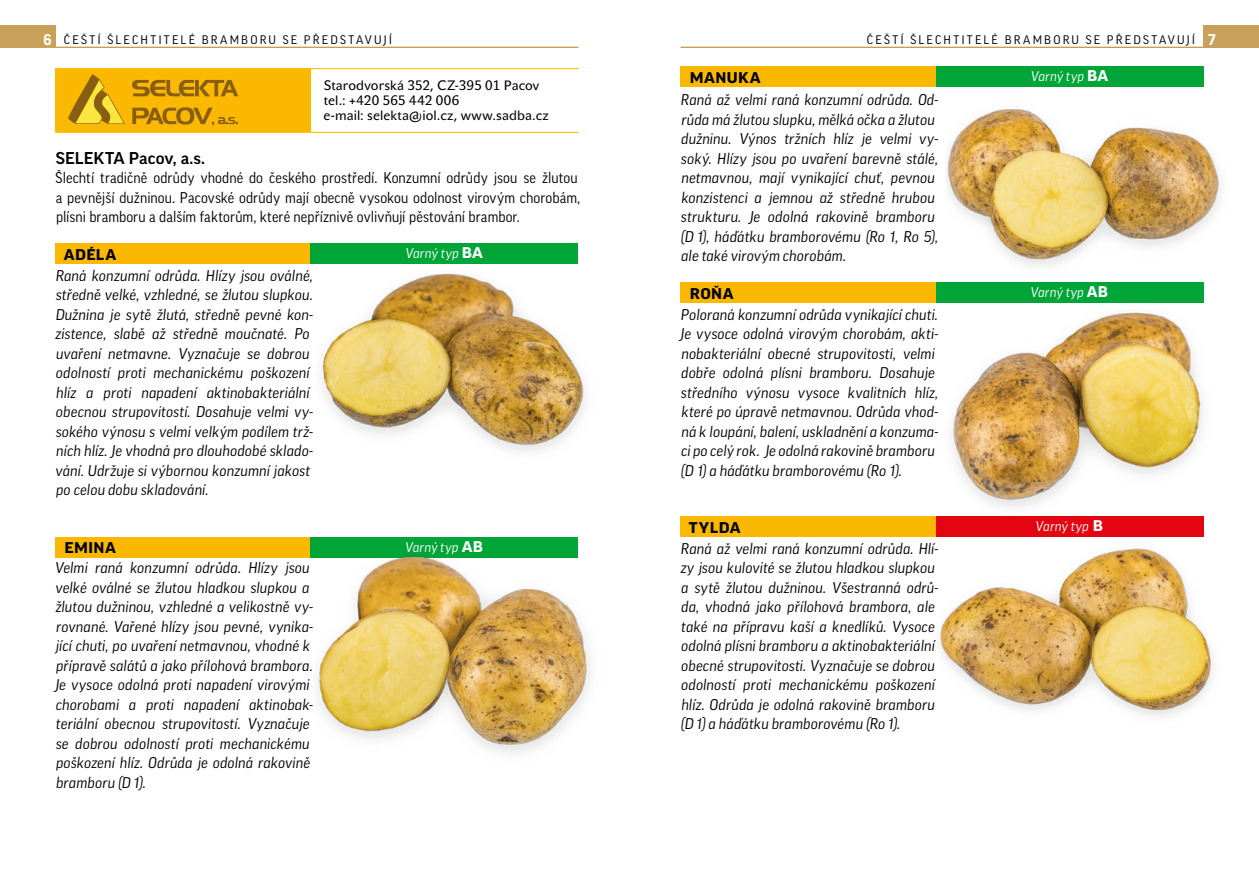
<style>
.page{position:relative;width:1259px;height:893px;background:#fff}
.page>*{position:absolute;margin:0;border:0;box-sizing:border-box;transform-origin:0 0}
.FIRMA{font:500 expanded 16.5px "Good Pro";letter-spacing:.005em;color:#000;scale:.95 1}
.POPIS_ODRUDA{font:italic 15px/19.5px "Good Pro";letter-spacing:.005em;color:#000}
.TEXT1{font:15px/19.5px "Good Pro";letter-spacing:.005em;color:#000;scale:.95 1}
.TIT_ODR_B{font:700 expanded 15px "Good Pro";letter-spacing:.025em;color:#000}
.ADRESA{font:13.5px "John Sans Text Pro";letter-spacing:.01em;color:#000}
.VARTYP{font:italic 13.5px "Good Pro";letter-spacing:.005em;color:#fff}
.t1{font:12px "Good Pro";letter-spacing:.18em;color:#000}
.s1{font-weight:700;font-size:15px;color:#fff}
.s2{font-weight:700;font-style:normal;font-stretch:expanded;font-size:15px}
</style>
<div class="page">
<div style="left:55px;top:69px;width:255px;height:63px;background:#fab900"></div>
<hr style="left:55px;top:68px;width:255px;height:1px;background:#fcc100">
<hr style="left:310px;top:68px;width:268px;height:1px;background:#fcc100">
<hr style="left:55px;top:132px;width:255px;height:1px;background:#fcc100">
<hr style="left:310px;top:132px;width:268px;height:1px;background:#fcc100">
<svg style="left:132px;top:80px;width:106px;height:45px"></svg>
<svg style="left:68px;top:74px;width:57px;height:50px"></svg>
<div style="left:55px;top:243px;width:255px;height:21px;background:#fab900"></div>
<div style="left:310px;top:243px;width:268px;height:21px;background:#00a538"></div>
<div style="left:55px;top:537px;width:255px;height:21px;background:#fab900"></div>
<div style="left:680px;top:66px;width:255px;height:21px;background:#fab900"></div>
<div style="left:935px;top:66px;width:268px;height:21px;background:#00a538"></div>
<div style="left:680px;top:282px;width:255px;height:21px;background:#fab900"></div>
<div style="left:935px;top:282px;width:268px;height:21px;background:#00a538"></div>
<div style="left:680px;top:516px;width:255px;height:21px;background:#fab900"></div>
<div style="left:935px;top:516px;width:268px;height:21px;background:#e30511"></div>
<img style="left:321px;top:273px;width:265px;height:179px">
<img style="left:310px;top:537px;width:280px;height:216px">
<img style="left:951px;top:300px;width:253px;height:221px">
<img style="left:946px;top:86px;width:275px;height:201px">
<img style="left:935px;top:525px;width:279px;height:191px">
<hr style="left:55px;top:47px;width:523px;height:1px;background:#bc8b34">
<hr style="left:680px;top:47px;width:523px;height:1px;background:#bc8b34">
<div style="left:0;top:25px;width:56px;height:23px;background:#caa15a"></div>
<div style="left:1204px;top:25px;width:55px;height:23px;background:#caa15a"></div>
<p class="t1" style="left:43px;top:32px;width:38px"><span class="s1">6</span> Češt</p>
<p class="t1" style="left:97px;top:32px;width:19px">í šlechtitel</p>
<p class="t1" style="left:189px;top:32px;width:24px">é bramboru</p>
<p class="t1" style="left:283px;top:32px;width:49px">se představuj</p>
<p class="t1" style="left:389px;top:32px;width:5px">í</p>
<p class="t1" style="left:867px;top:32px;width:17px">Češt</p>
<p class="t1" style="left:900px;top:32px;width:19px">í šlechtitel</p>
<p class="t1" style="left:991px;top:32px;width:24px">é bramboru</p>
<p class="t1" style="left:1085px;top:32px;width:49px">se představuj</p>
<p class="t1" style="left:1191px;top:32px;width:25px">í <span class="s1">7</span></p>
<p class="ADRESA" style="left:324px;top:78px;width:217px">Starodvorská 352, CZ-395 01 Pacov</p>
<p class="ADRESA" style="left:324px;top:93px;width:137px">tel.: +420 565 442 006</p>
<p class="ADRESA" style="left:324px;top:108px;width:226px">e-mail: selekta@iol.cz, www.sadba.cz</p>
<p class="FIRMA" style="left:56px;top:148px;width:159px">SELEKTA Pacov, a.s.</p>
<p class="TEXT1" style="left:56px;top:168px;width:554px">Šlechtí tradičně odrůdy vhodné do českého prostředí. Konzumní odrůdy jsou se žlutou a pevnější dužninou. Pacovské odrůdy mají obecně vysokou odolnost virovým chorobám, plísni bramboru a dalším faktorům, které nepříznivě ovlivňují pěstování brambor.</p>
<p class="TIT_ODR_B" style="left:64px;top:246px;width:54px">ADÉLA</p>
<p class="VARTYP" style="left:406px;top:246px;width:79px">Varný typ <span class="s2">BA</span></p>
<p class="POPIS_ODRUDA" style="left:55px;top:266px;width:259px">Raná konzumní odrůda. Hlízy jsou oválné, středně velké, vzhledné, se žlutou slupkou.<br>Dužnina je sytě žlutá, středně pevné kon&shy;zistence, slabě až středně moučnaté. Po uvaření netmavne. Vyznačuje se dobrou odolností proti mechanickému poškození hlíz a proti napadení aktinobakteriální obecnou strupovitostí. Dosahuje velmi vy&shy;sokého výnosu s velmi velkým podílem trž&shy;ních hlíz. Je vhodná pro dlouhodobé sklado&shy;vání. Udržuje si výbornou konzumní jakost po celou dobu skladování.</p>
<p class="TIT_ODR_B" style="left:65px;top:540px;width:53px">EMINA</p>
<p class="VARTYP" style="left:405px;top:539px;width:79px">Varný typ <span class="s2">AB</span></p>
<p class="POPIS_ODRUDA" style="left:55px;top:558px;width:260px">Velmi raná konzumní odrůda. Hlízy jsou velké oválné se žlutou hladkou slupkou a žlutou dužninou, vzhledné a velikostně vy&shy;rovnané. Vařené hlízy jsou pevné, vynika&shy;jící chuti, po uvaření netmavnou, vhodné k přípravě salátů a jako přílohová brambora.<br>Je vysoce odolná proti napadení virovými chorobami a proti napadení aktinobak&shy;teriální obecnou strupovitostí. Vyznačuje se dobrou odolností proti mechanickému poškození hlíz. Odrůda je odolná rakovině bramboru (D 1).</p>
<p class="TIT_ODR_B" style="left:690px;top:69px;width:72px">MANUKA</p>
<p class="VARTYP" style="left:1031px;top:69px;width:79px">Varný typ <span class="s2">BA</span></p>
<p class="POPIS_ODRUDA" style="left:681px;top:90px;width:259px">Raná až velmi raná konzumní odrůda. Od&shy;růda má žlutou slupku, mělká očka a žlutou dužninu. Výnos tržních hlíz je velmi vy&shy;soký. Hlízy jsou po uvaření barevně stálé, netmavnou, mají vynikající chuť, pevnou konzistenci a jemnou až středně hrubou strukturu. Je odolná rakovině bramboru (D 1), háďátku bramborovému (Ro 1, Ro 5), ale také virovým chorobám.</p>
<p class="TIT_ODR_B" style="left:690px;top:285px;width:45px">ROŇA</p>
<p class="VARTYP" style="left:1031px;top:285px;width:79px">Varný typ <span class="s2">AB</span></p>
<p class="POPIS_ODRUDA" style="left:680px;top:305px;width:260px">Poloraná konzumní odrůda vynikající chuti.<br>Je vysoce odolná virovým chorobám, akti&shy;nobakteriální obecné strupovitosti, velmi dobře odolná plísni bramboru. Dosahuje středního výnosu vysoce kvalitních hlíz, které po úpravě netmavnou. Odrůda vhod&shy;ná k loupání, balení, uskladnění a konzuma&shy;ci po celý rok. Je odolná rakovině bramboru (D 1) a háďátku bramborovému (Ro 1).</p>
<p class="TIT_ODR_B" style="left:689px;top:519px;width:53px">TYLDA</p>
<p class="VARTYP" style="left:1036px;top:519px;width:69px">Varný typ <span class="s2">B</span></p>
<p class="POPIS_ODRUDA" style="left:681px;top:539px;width:259px">Raná až velmi raná konzumní odrůda. Hlí&shy;zy jsou kulovité se žlutou hladkou slupkou a sytě žlutou dužninou. Všestranná odrů&shy;da, vhodná jako přílohová brambora, ale také na přípravu kaší a knedlíků. Vysoce odolná plísni bramboru a aktinobakteriální obecné strupovitosti. Vyznačuje se dobrou odolností proti mechanickému poškození hlíz. Odrůda je odolná rakovině bramboru (D 1) a háďátku bramborovému (Ro 1).</p>
</div>
